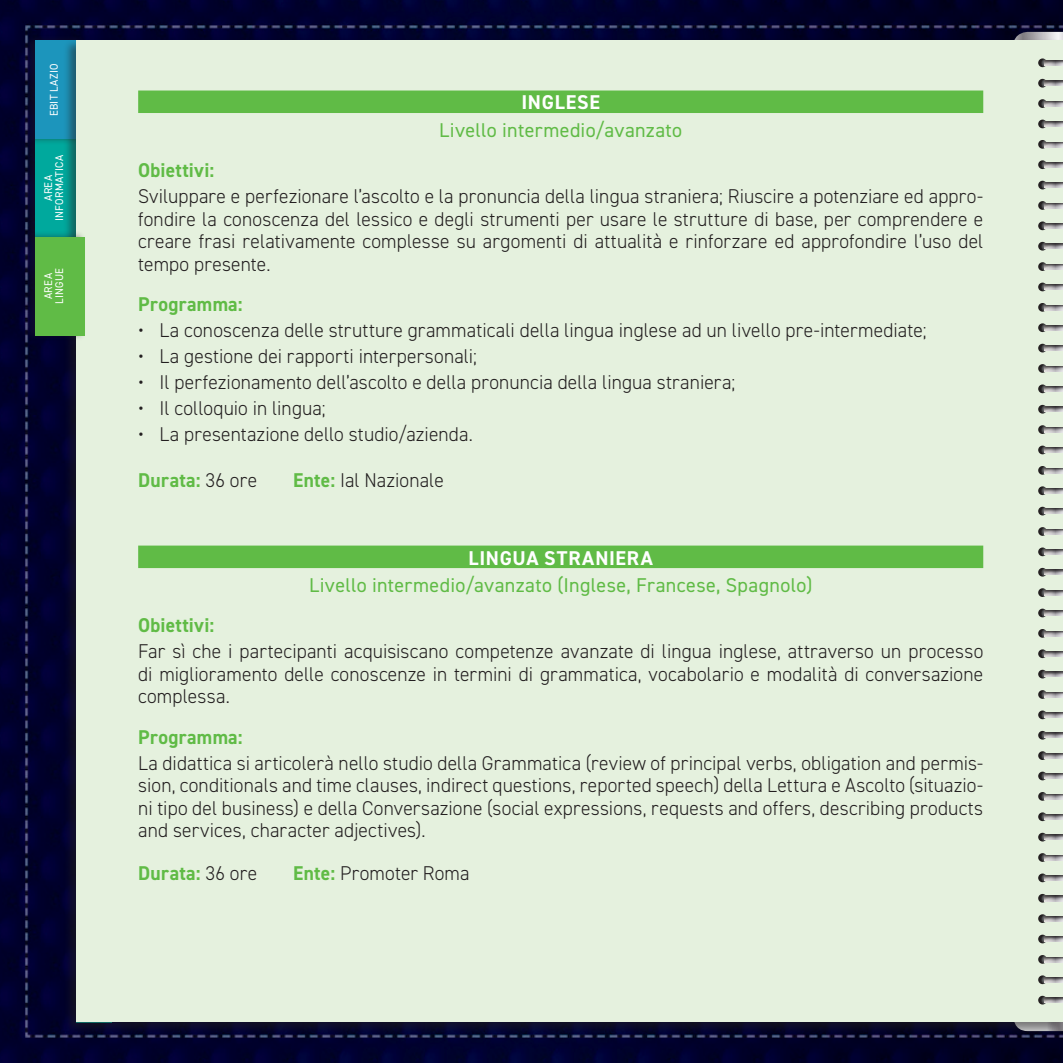
<style>
.page{position:relative;width:1063px;height:1063px;background:#fff}
.page>*{position:absolute;margin:0;border:0;box-sizing:border-box;transform-origin:0 0}
.t1{font:300 20px/22.5px "DIN2014";letter-spacing:.005em;color:#231f20;text-align:justify}
.t2{font:20px "DIN2014";letter-spacing:.015em;color:#60bb46}
.t3{font:700 20px "DIN2014";letter-spacing:.015em;color:#60bb46}
.t4{font:700 20px "DIN2014";letter-spacing:.035em;color:#fff}
.t5{font:11.25px/11.2px "DIN2014";letter-spacing:.03em;color:#fff;text-align:center;scale:.95 1}
.s1{font-weight:300;color:#231f20}
.s2{font-weight:700;color:#60bb46}
</style>
<div class="page">
<img style="left:0;top:0;width:1063px;height:1063px">
<div style="left:25px;top:133px;width:61px;height:110px;background:#231f20;opacity:.4"></div>
<div style="left:35px;top:139px;width:50px;height:98px;background:#00a99d"></div>
<div style="left:25px;top:35px;width:61px;height:110px;background:#231f20;opacity:.4"></div>
<div style="left:35px;top:41px;width:50px;height:98px;background:#1c95bc"></div>
<div style="left:63px;top:38px;width:1000px;height:997px;background:#231f20;opacity:.5"></div>
<div style="left:76px;top:41px;width:987px;height:981px;background:#e5f1de"></div>
<div style="left:25px;top:231px;width:61px;height:110px;background:#231f20;opacity:.4"></div>
<div style="left:35px;top:237px;width:50px;height:98px;background:#60bb46"></div>
<div style="left:1043px;top:57px;width:20px;height:10px;background:#231f20;opacity:.75"></div>
<svg style="left:1038px;top:79px;width:7px;height:9px"></svg>
<div style="left:1043px;top:77px;width:20px;height:10px;background:#231f20;opacity:.75"></div>
<svg style="left:983px;top:99px;width:60px;height:9px"></svg>
<div style="left:1043px;top:98px;width:20px;height:10px;background:#231f20;opacity:.75"></div>
<svg style="left:1038px;top:120px;width:5px;height:8px"></svg>
<div style="left:1043px;top:118px;width:20px;height:10px;background:#231f20;opacity:.75"></div>
<svg style="left:1038px;top:140px;width:5px;height:9px"></svg>
<div style="left:1043px;top:139px;width:20px;height:10px;background:#231f20;opacity:.75"></div>
<svg style="left:1038px;top:160px;width:5px;height:9px"></svg>
<div style="left:1043px;top:159px;width:20px;height:10px;background:#231f20;opacity:.75"></div>
<div style="left:1043px;top:179px;width:20px;height:10px;background:#231f20;opacity:.75"></div>
<div style="left:1043px;top:200px;width:20px;height:10px;background:#231f20;opacity:.75"></div>
<svg style="left:1038px;top:221px;width:5px;height:9px"></svg>
<div style="left:1043px;top:220px;width:20px;height:10px;background:#231f20;opacity:.75"></div>
<svg style="left:1038px;top:242px;width:7px;height:9px"></svg>
<div style="left:1043px;top:240px;width:20px;height:10px;background:#231f20;opacity:.75"></div>
<svg style="left:1038px;top:262px;width:5px;height:9px"></svg>
<div style="left:1043px;top:261px;width:20px;height:10px;background:#231f20;opacity:.75"></div>
<svg style="left:1038px;top:283px;width:5px;height:8px"></svg>
<div style="left:1043px;top:281px;width:20px;height:10px;background:#231f20;opacity:.75"></div>
<svg style="left:1038px;top:303px;width:5px;height:9px"></svg>
<div style="left:1043px;top:302px;width:20px;height:10px;background:#231f20;opacity:.75"></div>
<div style="left:1043px;top:322px;width:20px;height:10px;background:#231f20;opacity:.75"></div>
<div style="left:1043px;top:342px;width:20px;height:10px;background:#231f20;opacity:.75"></div>
<svg style="left:1038px;top:364px;width:5px;height:9px"></svg>
<div style="left:1043px;top:363px;width:20px;height:10px;background:#231f20;opacity:.75"></div>
<svg style="left:1038px;top:384px;width:5px;height:9px"></svg>
<div style="left:1043px;top:383px;width:20px;height:10px;background:#231f20;opacity:.75"></div>
<svg style="left:1038px;top:405px;width:7px;height:9px"></svg>
<div style="left:1043px;top:403px;width:20px;height:10px;background:#231f20;opacity:.75"></div>
<svg style="left:1038px;top:425px;width:5px;height:9px"></svg>
<div style="left:1043px;top:424px;width:20px;height:10px;background:#231f20;opacity:.75"></div>
<svg style="left:1038px;top:446px;width:5px;height:8px"></svg>
<div style="left:1043px;top:444px;width:20px;height:10px;background:#231f20;opacity:.75"></div>
<div style="left:1043px;top:465px;width:20px;height:10px;background:#231f20;opacity:.75"></div>
<div style="left:1043px;top:485px;width:20px;height:10px;background:#231f20;opacity:.75"></div>
<svg style="left:1038px;top:507px;width:5px;height:8px"></svg>
<div style="left:1043px;top:505px;width:20px;height:10px;background:#231f20;opacity:.75"></div>
<svg style="left:1038px;top:527px;width:5px;height:9px"></svg>
<div style="left:1043px;top:526px;width:20px;height:10px;background:#231f20;opacity:.75"></div>
<svg style="left:1038px;top:548px;width:5px;height:8px"></svg>
<div style="left:1043px;top:546px;width:20px;height:10px;background:#231f20;opacity:.75"></div>
<svg style="left:138px;top:566px;width:907px;height:11px"></svg>
<div style="left:1043px;top:566px;width:20px;height:10px;background:#231f20;opacity:.75"></div>
<div style="left:1043px;top:587px;width:20px;height:10px;background:#231f20;opacity:.75"></div>
<svg style="left:1038px;top:609px;width:5px;height:8px"></svg>
<div style="left:1043px;top:607px;width:20px;height:10px;background:#231f20;opacity:.75"></div>
<svg style="left:1038px;top:629px;width:5px;height:9px"></svg>
<div style="left:1043px;top:628px;width:20px;height:10px;background:#231f20;opacity:.75"></div>
<svg style="left:1038px;top:649px;width:5px;height:9px"></svg>
<div style="left:1043px;top:648px;width:20px;height:10px;background:#231f20;opacity:.75"></div>
<svg style="left:1038px;top:670px;width:6px;height:9px"></svg>
<div style="left:1043px;top:668px;width:20px;height:10px;background:#231f20;opacity:.75"></div>
<svg style="left:1038px;top:690px;width:5px;height:9px"></svg>
<div style="left:1043px;top:689px;width:20px;height:10px;background:#231f20;opacity:.75"></div>
<div style="left:1043px;top:709px;width:20px;height:10px;background:#231f20;opacity:.75"></div>
<div style="left:1043px;top:729px;width:20px;height:10px;background:#231f20;opacity:.75"></div>
<svg style="left:1038px;top:751px;width:5px;height:9px"></svg>
<div style="left:1043px;top:750px;width:20px;height:10px;background:#231f20;opacity:.75"></div>
<svg style="left:1038px;top:772px;width:5px;height:8px"></svg>
<div style="left:1043px;top:770px;width:20px;height:10px;background:#231f20;opacity:.75"></div>
<svg style="left:1038px;top:792px;width:5px;height:9px"></svg>
<div style="left:1043px;top:791px;width:20px;height:10px;background:#231f20;opacity:.75"></div>
<svg style="left:1038px;top:812px;width:5px;height:9px"></svg>
<div style="left:1043px;top:811px;width:20px;height:10px;background:#231f20;opacity:.75"></div>
<svg style="left:1038px;top:833px;width:7px;height:9px"></svg>
<div style="left:1043px;top:831px;width:20px;height:10px;background:#231f20;opacity:.75"></div>
<div style="left:1043px;top:852px;width:20px;height:10px;background:#231f20;opacity:.75"></div>
<div style="left:1043px;top:872px;width:20px;height:10px;background:#231f20;opacity:.75"></div>
<svg style="left:1038px;top:894px;width:7px;height:9px"></svg>
<div style="left:1043px;top:892px;width:20px;height:10px;background:#231f20;opacity:.75"></div>
<svg style="left:1038px;top:914px;width:5px;height:9px"></svg>
<div style="left:1043px;top:913px;width:20px;height:10px;background:#231f20;opacity:.75"></div>
<svg style="left:1038px;top:935px;width:5px;height:8px"></svg>
<div style="left:1043px;top:933px;width:20px;height:10px;background:#231f20;opacity:.75"></div>
<svg style="left:1038px;top:955px;width:5px;height:9px"></svg>
<div style="left:1043px;top:954px;width:20px;height:10px;background:#231f20;opacity:.75"></div>
<svg style="left:1038px;top:975px;width:5px;height:9px"></svg>
<div style="left:1043px;top:974px;width:20px;height:10px;background:#231f20;opacity:.75"></div>
<div style="left:1043px;top:994px;width:20px;height:10px;background:#231f20;opacity:.75"></div>
<div style="left:138px;top:91px;width:845px;height:22px;background:#60bb46"></div>
<div style="left:138px;top:546px;width:845px;height:22px;background:#60bb46"></div>
<p class="t5" style="left:48px;top:116px;width:57px;rotate:-90deg">EBIT LAZIO</p>
<p class="t5" style="left:42px;top:221px;width:71px;rotate:-90deg">AREA<br>INFORMATICA</p>
<p class="t5" style="left:42px;top:304px;width:39px;rotate:-90deg">AREA<br>LINGUE</p>
<p class="t4" style="left:521px;top:89px;width:80px">INGLESE</p>
<p class="t2" style="left:439px;top:118px;width:244px">Livello intermedio/avanzato</p>
<p class="t3" style="left:138px;top:157px;width:78px">Obiettivi:</p>
<p class="t1" style="left:138px;top:185px;width:847px">Sviluppare e perfezionare l’ascolto e la pronuncia della lingua straniera; Riuscire a potenziare ed appro&shy;fondire la conoscenza del lessico e degli strumenti per usare le strutture di base, per comprendere e creare frasi relativamente complesse su argomenti di attualità e rinforzare ed approfondire l’uso del tempo presente.</p>
<p class="t3" style="left:138px;top:291px;width:106px">Programma:</p>
<p class="t1" style="left:138px;top:319px;width:790px">• La conoscenza delle strutture grammaticali della lingua inglese ad un livello pre-intermediate;</p>
<p class="t1" style="left:138px;top:345px;width:340px">• La gestione dei rapporti interpersonali;</p>
<p class="t1" style="left:138px;top:371px;width:599px">• Il perfezionamento dell’ascolto e della pronuncia della lingua straniera;</p>
<p class="t1" style="left:138px;top:397px;width:189px">• Il colloquio in lingua;</p>
<p class="t1" style="left:138px;top:423px;width:336px">• La presentazione dello studio/azienda.</p>
<p class="t3" style="left:138px;top:467px;width:120px">Durata: <span class="s1">36 ore</span></p>
<p class="t1" style="left:293px;top:469px;width:152px"><span class="s2">Ente:</span> Ial Nazionale</p>
<p class="t4" style="left:468px;top:544px;width:186px">LINGUA STRANIERA</p>
<p class="t2" style="left:309px;top:573px;width:505px">Livello intermedio/avanzato (Inglese, Francese, Spagnolo)</p>
<p class="t3" style="left:138px;top:612px;width:78px">Obiettivi:</p>
<p class="t1" style="left:138px;top:640px;width:847px">Far sì che i partecipanti acquisiscano competenze avanzate di lingua inglese, attraverso un processo di miglioramento delle conoscenze in termini di grammatica, vocabolario e modalità di conversazione complessa.</p>
<p class="t3" style="left:138px;top:723px;width:106px">Programma:</p>
<p class="t1" style="left:138px;top:751px;width:847px">La didattica si articolerà nello studio della Grammatica (review of principal verbs, obligation and permis&shy;sion, conditionals and time clauses, indirect questions, reported speech) della Lettura e Ascolto (situazio&shy;ni tipo del business) e della Conversazione (social expressions, requests and offers, describing products and services, character adjectives).</p>
<p class="t3" style="left:138px;top:860px;width:120px">Durata: <span class="s1">36 ore</span></p>
<p class="t1" style="left:293px;top:862px;width:178px"><span class="s2">Ente:</span> Promoter Roma</p>
</div>
